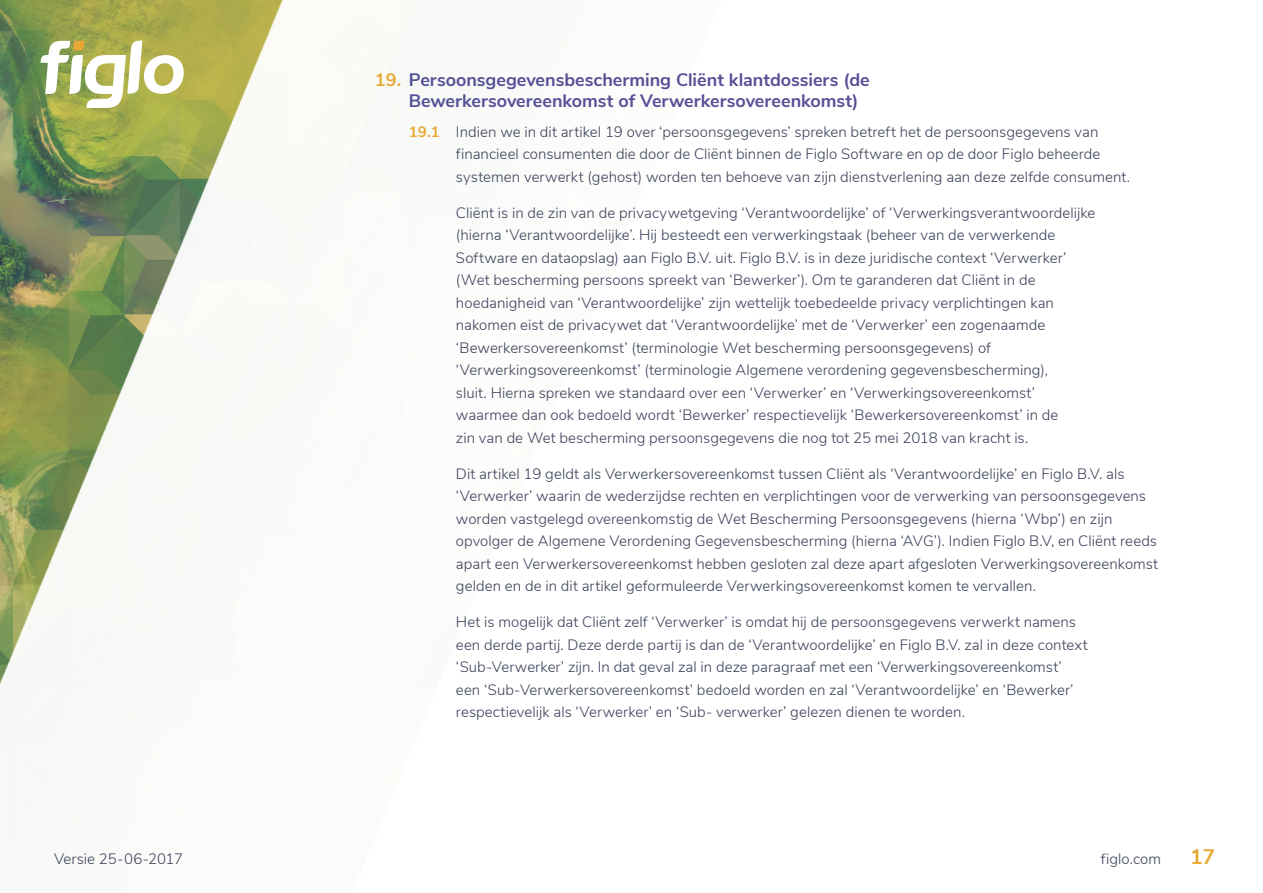
<style>
.page{position:relative;width:1263px;height:893px;background:#fff}
.page>*{position:absolute;margin:0;border:0;box-sizing:border-box;transform-origin:0 0}
.t1{font:700 21px "Nunito Sans";color:#e7aa37}
.t2{font:700 18px/21.6px "Nunito Sans";color:#575096}
.Body_10{font:300 15px/22.5px "Nunito Sans";letter-spacing:.005em;color:#3a4059}
.s1{color:#e7aa37}
.s2{font-weight:700;color:#e7aa37}
</style>
<div class="page">
<img style="left:0;top:0;width:415px;height:749px">
<svg style="left:40px;top:39px;width:144px;height:69px"></svg>
<p class="t2" style="left:409px;top:68px;width:462px;text-indent:-34px"><span class="s1">19.</span> Persoonsgegevensbescherming Cliënt klantdossiers (de<br>Bewerkersovereenkomst of Verwerkersovereenkomst)</p>
<p class="Body_10" style="left:456px;top:119px;width:676px;text-indent:-47px"><span class="s2">19.1</span> Indien we in dit artikel 19 over ‘persoonsgegevens’ spreken betreft het de persoonsgegevens van financieel consumenten die door de Cliënt binnen de Figlo Software en op de door Figlo beheerde systemen verwerkt (gehost) worden ten behoeve van zijn dienstverlening aan deze zelfde consument.</p>
<p class="Body_10" style="left:456px;top:200px;width:641px">Cliënt is in de zin van de privacywetgeving ‘Verantwoordelijke’ of ‘Verwerkingsverantwoordelijke (hierna ‘Verantwoordelijke’. Hij besteedt een verwerkingstaak (beheer van de verwerkende Software en dataopslag) aan Figlo B.V. uit. Figlo B.V. is in deze juridische context ‘Verwerker’ (Wet bescherming persoons spreekt van ‘Bewerker’). Om te garanderen dat Cliënt in de hoedanigheid van ‘Verantwoordelijke’ zijn wettelijk toebedeelde privacy verplichtingen kan nakomen eist de privacywet dat ‘Verantwoordelijke’ met de ‘Verwerker’ een zogenaamde ‘Bewerkersovereenkomst’ (terminologie Wet bescherming persoonsgegevens) of ‘Verwerkingsovereenkomst’ (terminologie Algemene verordening gegevensbescherming),<br>sluit. Hierna spreken we standaard over een ‘Verwerker’ en ‘Verwerkingsovereenkomst’ waarmee dan ook bedoeld wordt ‘Bewerker’ respectievelijk ‘Bewerkersovereenkomst’ in de<br>zin van de Wet bescherming persoonsgegevens die nog tot 25 mei 2018 van kracht is.</p>
<p class="Body_10" style="left:456px;top:461px;width:704px">Dit artikel 19 geldt als Verwerkersovereenkomst tussen Cliënt als ‘Verantwoordelijke’ en Figlo B.V. als ‘Verwerker’ waarin de wederzijdse rechten en verplichtingen voor de verwerking van persoonsgegevens worden vastgelegd overeenkomstig de Wet Bescherming Persoonsgegevens (hierna ‘Wbp’) en zijn opvolger de Algemene Verordening Gegevensbescherming (hierna ‘AVG’). Indien Figlo B.V, en Cliënt reeds apart een Verwerkersovereenkomst hebben gesloten zal deze apart afgesloten Verwerkingsovereenkomst gelden en de in dit artikel geformuleerde Verwerkingsovereenkomst komen te vervallen.</p>
<p class="Body_10" style="left:456px;top:610px;width:633px">Het is mogelijk dat Cliënt zelf ‘Verwerker’ is omdat hij de persoonsgegevens verwerkt namens een derde partij. Deze derde partij is dan de ‘Verantwoordelijke’ en Figlo B.V. zal in deze context ‘Sub-Verwerker’ zijn. In dat geval zal in deze paragraaf met een ‘Verwerkingsovereenkomst’ een ‘Sub-Verwerkersovereenkomst’ bedoeld worden en zal ‘Verantwoordelijke’ en ‘Bewerker’ respectievelijk als ‘Verwerker’ en ‘Sub- verwerker’ gelezen dienen te worden.</p>
<p class="Body_10" style="left:54px;top:847px;width:131px">Versie 25-06-2017</p>
<p class="Body_10" style="left:1101px;top:847px;width:62px">figlo.com</p>
<h1 class="t1" style="left:1190px;top:841px;width:26px">17</h1>
</div>
